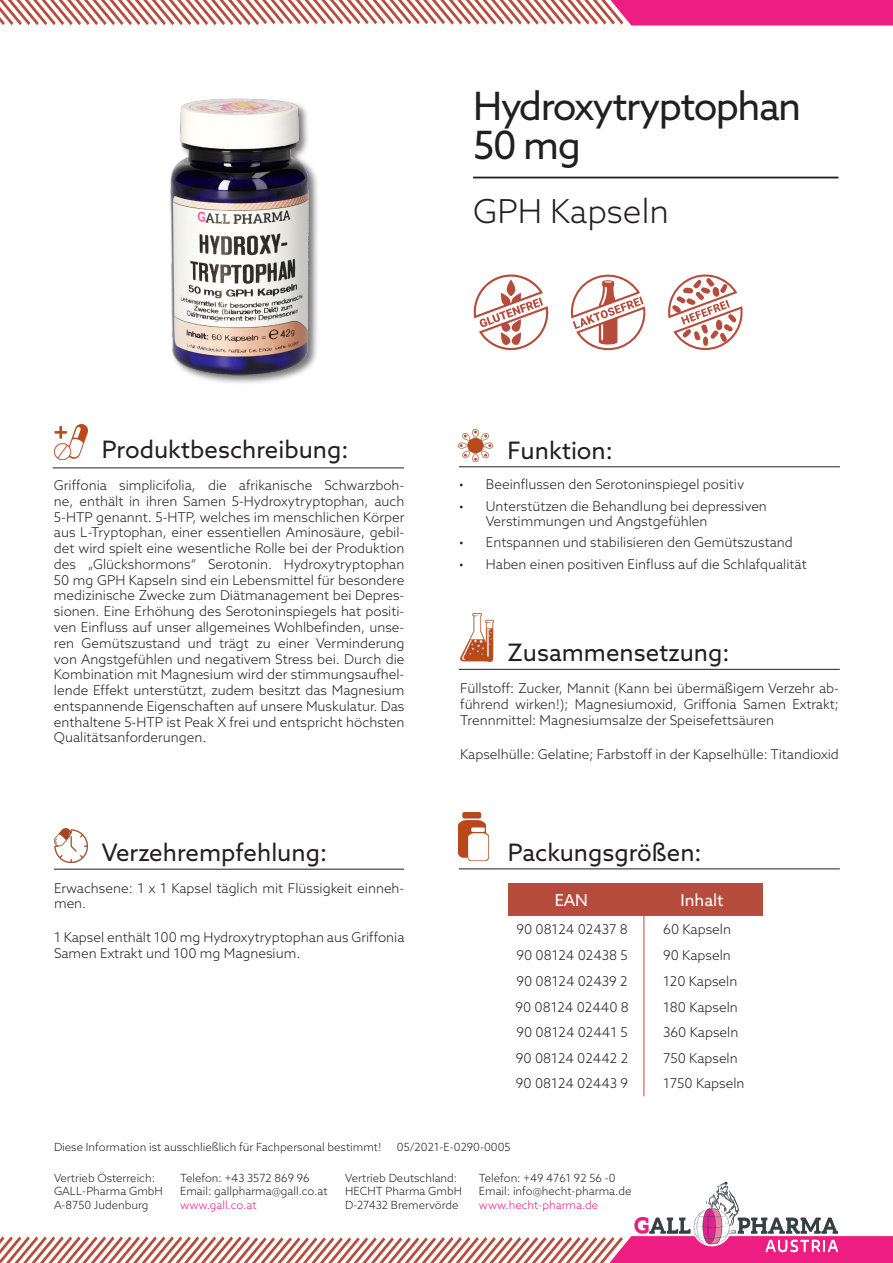
<style>
.page{position:relative;width:893px;height:1263px;background:#fff}
.page>*{position:absolute;margin:0;border:0;box-sizing:border-box;transform-origin:0 0}
.t1{font:39px/39px "Azo Sans";letter-spacing:-.04em;color:#231f20}
.t2{font:300 33px "Azo Sans";color:#231f20}
.t3{font:24px "Azo Sans";color:#231f20}
.t4{font:16.5px "Azo Sans";color:#fff}
.t5{font:300 13.5px/15.8px "Azo Sans";color:#231f20}
.t6{font:300 11.25px/13.5px "Azo Sans";color:#231f20}
.t7{font:300 11.25px "Azo Sans";color:#ed1d7d}
</style>
<div class="page">
<img style="left:54px;top:829px;width:33px;height:33px">
<img style="left:460px;top:613px;width:33px;height:49px">
<svg style="left:0;top:0;width:893px;height:26px"></svg>
<svg style="left:0;top:1182px;width:893px;height:81px"></svg>
<img style="left:459px;top:812px;width:29px;height:48px">
<hr style="left:473px;top:177px;width:365px;height:1px;background:#231f20">
<hr style="left:459px;top:466px;width:381px;height:1px;background:#231f20">
<hr style="left:53px;top:467px;width:351px;height:1px;background:#231f20">
<hr style="left:54px;top:869px;width:350px;height:1px;background:#231f20">
<hr style="left:459px;top:868px;width:381px;height:1px;background:#231f20">
<hr style="left:459px;top:669px;width:381px;height:1px;background:#231f20">
<img style="left:54px;top:424px;width:33px;height:35px">
<img style="left:459px;top:430px;width:33px;height:32px">
<div style="left:508px;top:883px;width:254px;height:32px;background:#b64c3c"></div>
<hr style="left:644px;top:883px;width:1px;height:213px;background:#b64c3c">
<img style="left:170px;top:98px;width:148px;height:282px">
<svg style="left:668px;top:274px;width:75px;height:76px"></svg>
<svg style="left:474px;top:274px;width:74px;height:76px"></svg>
<svg style="left:570px;top:274px;width:76px;height:77px"></svg>
<h3 class="t3" style="left:102px;top:434px;width:248px">Produktbeschreibung:</h3>
<h1 class="t1" style="left:473px;top:86px;width:330px">Hydroxytryptophan<br>50 mg</h1>
<h2 class="t2" style="left:473px;top:189px;width:197px">GPH Kapseln</h2>
<h3 class="t3" style="left:508px;top:434px;width:107px">Funktion:</h3>
<p class="t5" style="left:54px;top:477px;width:352px;text-align:justify">Griffonia simplicifolia, die afrikanische Schwarzboh&shy;ne, enthält in ihren Samen 5-Hydroxytryptophan, auch 5-HTP genannt. 5-HTP, welches im menschlichen Körper aus L-Tryptophan, einer essentiellen Aminosäure, gebil&shy;det wird spielt eine wesentliche Rolle bei der Produktion des „Glückshormons“ Serotonin. Hydroxytryptophan 50 mg GPH Kapseln sind ein Lebensmittel für besondere medizinische Zwecke zum Diätmanagement bei Depres&shy;sionen. Eine Erhöhung des Serotoninspiegels hat positi&shy;ven Einfluss auf unser allgemeines Wohlbefinden, unse&shy;ren Gemütszustand und trägt zu einer Verminderung von Angstgefühlen und negativem Stress bei. Durch die Kombination mit Magnesium wird der stimmungsaufhel&shy;lende Effekt unterstützt, zudem besitzt das Magnesium entspannende Eigenschaften auf unsere Muskulatur. Das enthaltene 5-HTP ist Peak X frei und entspricht höchsten Qualitätsanforderungen.</p>
<p class="t5" style="left:459px;top:476px;width:287px">• Beeinflussen den Serotoninspiegel positiv</p>
<p class="t5" style="left:486px;top:498px;width:283px;line-height:15px;text-indent:-27px">• Unterstützen die Behandlung bei depressiven<br>Verstimmungen und Angstgefühlen</p>
<p class="t5" style="left:459px;top:534px;width:336px">• Entspannen und stabilisieren den Gemütszustand</p>
<p class="t5" style="left:459px;top:556px;width:349px">• Haben einen positiven Einfluss auf die Schlafqualität</p>
<h3 class="t3" style="left:508px;top:637px;width:223px">Zusammensetzung:</h3>
<p class="t5" style="left:460px;top:680px;width:380px;text-align:justify">Füllstoff: Zucker, Mannit (Kann bei übermäßigem Verzehr ab&shy;führend wirken!); Magnesiumoxid, Griffonia Samen Extrakt; Trennmittel: Magnesiumsalze der Speisefettsäuren</p>
<p class="t5" style="left:460px;top:746px;width:380px">Kapselhülle: Gelatine; Farbstoff in der Kapselhülle: Titandioxid</p>
<h3 class="t3" style="left:102px;top:837px;width:227px">Verzehrempfehlung:</h3>
<p class="t5" style="left:54px;top:880px;width:352px">Erwachsene: 1 x 1 Kapsel täglich mit Flüssigkeit einneh&shy;men.</p>
<p class="t5" style="left:54px;top:929px;width:352px">1 Kapsel enthält 100 mg Hydroxytryptophan aus Griffonia<br>Samen Extrakt und 100 mg Magnesium.</p>
<h3 class="t3" style="left:508px;top:836px;width:195px">Packungsgrößen:</h3>
<p class="t4" style="left:555px;top:889px;width:35px">EAN</p>
<p class="t4" style="left:681px;top:889px;width:45px">Inhalt</p>
<p class="t5" style="left:516px;top:921px;width:113px">90 08124 02437 8</p>
<p class="t5" style="left:663px;top:921px;width:69px">60 Kapseln</p>
<p class="t5" style="left:516px;top:947px;width:113px">90 08124 02438 5</p>
<p class="t5" style="left:663px;top:947px;width:69px">90 Kapseln</p>
<p class="t5" style="left:516px;top:973px;width:113px">90 08124 02439 2</p>
<p class="t5" style="left:663px;top:973px;width:76px">120 Kapseln</p>
<p class="t5" style="left:515px;top:999px;width:115px">90 08124 02440 8</p>
<p class="t5" style="left:663px;top:999px;width:76px">180 Kapseln</p>
<p class="t5" style="left:516px;top:1024px;width:113px">90 08124 02441 5</p>
<p class="t5" style="left:663px;top:1024px;width:77px">360 Kapseln</p>
<p class="t5" style="left:516px;top:1050px;width:114px">90 08124 02442 2</p>
<p class="t5" style="left:663px;top:1050px;width:76px">750 Kapseln</p>
<p class="t5" style="left:516px;top:1075px;width:114px">90 08124 02443 9</p>
<p class="t5" style="left:663px;top:1075px;width:83px">1750 Kapseln</p>
<p class="t6" style="left:54px;top:1140px;width:329px">Diese Information ist ausschließlich für Fachpersonal bestimmt!</p>
<p class="t6" style="left:397px;top:1140px;width:115px">05/2021-E-0290-0005</p>
<p class="t6" style="left:54px;top:1171px;width:110px">Vertrieb Österreich:<br>GALL-Pharma GmbH<br>A-8750 Judenburg</p>
<p class="t6" style="left:180px;top:1171px;width:149px">Telefon: +43 3572 869 96<br>Email: gallpharma@gall.co.at</p>
<p class="t7" style="left:180px;top:1197px;width:78px">www.gall.co.at</p>
<p class="t6" style="left:345px;top:1171px;width:118px">Vertrieb Deutschland:<br>HECHT Pharma GmbH<br>D-27432 Bremervörde</p>
<p class="t6" style="left:479px;top:1171px;width:154px">Telefon: +49 4761 92 56 -0<br>Email: info@hecht-pharma.de</p>
<p class="t7" style="left:479px;top:1197px;width:121px">www.hecht-pharma.de</p>
</div>
